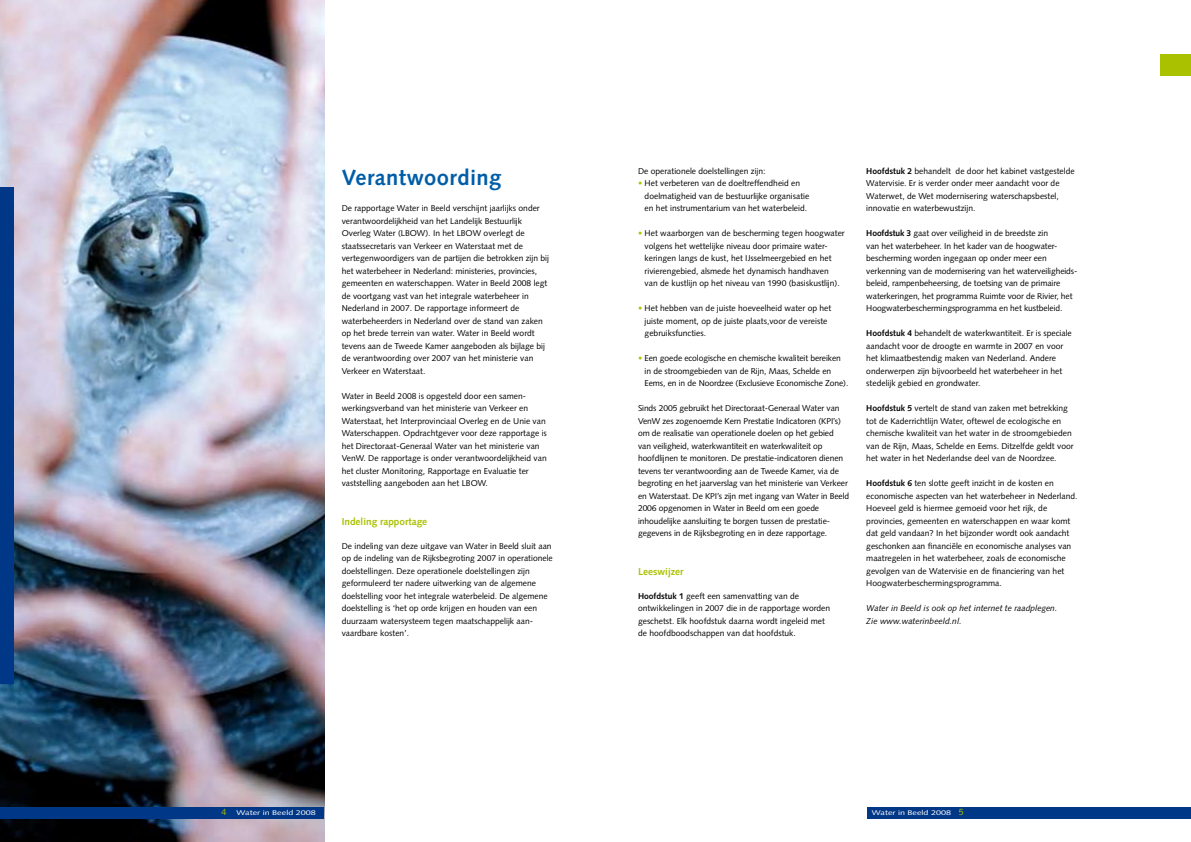
<style>
.page{position:relative;width:1191px;height:842px;background:#fff}
.page>*{position:absolute;margin:0;border:0;box-sizing:border-box;transform-origin:0 0}
.t1{font:700 22px "Syntax";letter-spacing:.02em;color:#005da8}
.t2{font:700 10px "Syntax";color:#aac100}
.t3{font:8.5px/12.5px "Syntax";color:#000}
.t4{font:italic 8.5px/12.5px "Syntax";color:#000}
.t5{font:6.8px "Syntax";color:#fff;scale:1.32 1}
.s1{color:#b1c200}
.s2{font-weight:700}
</style>
<div class="page">
<img style="left:0;top:0;width:324px;height:842px">
<div style="left:1160px;top:54px;width:31px;height:22px;background:#aac100"></div>
<div style="left:0;top:187px;width:14px;height:496px;background:#003787"></div>
<div style="left:866px;top:807px;width:325px;height:11px;background:#003787"></div>
<div style="left:0;top:807px;width:324px;height:11px;background:#003787"></div>
<h1 class="t1" style="left:342px;top:165px;width:161px">Verantwoording</h1>
<p class="t3" style="left:342px;top:202px;width:209px">De rapportage Water in Beeld verschijnt jaarlijks onder verantwoordelijkheid van het Landelijk Bestuurlijk Overleg Water (LBOW). In het LBOW overlegt de staatssecretaris van Verkeer en Waterstaat met de vertegenwoordigers van de partijen die betrokken zijn bij het waterbeheer in Nederland: ministeries, provincies, gemeenten en waterschappen. Water in Beeld 2008 legt de voortgang vast van het integrale waterbeheer in Nederland in 2007. De rapportage informeert de waterbeheerders in Nederland over de stand van zaken op het brede terrein van water. Water in Beeld wordt tevens aan de Tweede Kamer aangeboden als bijlage bij de verantwoording over 2007 van het ministerie van Verkeer en Waterstaat.</p>
<p class="t3" style="left:342px;top:389px;width:207px">Water in Beeld 2008 is opgesteld door een samen&shy;werkingsverband van het ministerie van Verkeer en Waterstaat, het Interprovinciaal Overleg en de Unie van Waterschappen. Opdrachtgever voor deze rapportage is het Directoraat-Generaal Water van het ministerie van VenW. De rapportage is onder verantwoordelijkheid van het cluster Monitoring, Rapportage en Evaluatie ter vaststelling aangeboden aan het LBOW.</p>
<p class="t2" style="left:342px;top:516px;width:87px">Indeling rapportage</p>
<p class="t3" style="left:342px;top:539px;width:213px">De indeling van deze uitgave van Water in Beeld sluit aan op de indeling van de Rijksbegroting 2007 in operationele doelstellingen. Deze operationele doelstellingen zijn geformuleerd ter nadere uitwerking van de algemene doelstelling voor het integrale waterbeleid. De algemene doelstelling is ‘het op orde krijgen en houden van een duurzaam watersysteem tegen maatschappelijk aan&shy;vaardbare kosten’.</p>
<p class="t3" style="left:638px;top:164px;width:129px">De operationele doelstellingen zijn:</p>
<p class="t3" style="left:644px;top:177px;width:166px;text-indent:-7px"><span class="s1">•</span> Het verbeteren van de doeltreffendheid en doelmatigheid van de bestuurlijke organisatie en het instrumentarium van het waterbeleid.</p>
<p class="t3" style="left:644px;top:227px;width:202px;text-indent:-7px"><span class="s1">•</span> Het waarborgen van de bescherming tegen hoogwater volgens het wettelijke niveau door primaire water&shy;keringen langs de kust, het IJsselmeergebied en het rivierengebied, alsmede het dynamisch handhaven<br>van de kustlijn op het niveau van 1990 (basiskustlijn).</p>
<p class="t3" style="left:644px;top:302px;width:188px;text-indent:-7px"><span class="s1">•</span> Het hebben van de juiste hoeveelheid water op het juiste moment, op de juiste plaats,voor de vereiste gebruiksfuncties.</p>
<p class="t3" style="left:644px;top:352px;width:205px;text-indent:-7px"><span class="s1">•</span> Een goede ecologische en chemische kwaliteit bereiken in de stroomgebieden van de Rijn, Maas, Schelde en<br>Eems, en in de Noordzee (Exclusieve Economische Zone).</p>
<p class="t3" style="left:638px;top:402px;width:213px">Sinds 2005 gebruikt het Directoraat-Generaal Water van VenW zes zogenoemde Kern Prestatie Indicatoren (KPI’s) om de realisatie van operationele doelen op het gebied<br>van veiligheid, waterkwantiteit en waterkwaliteit op hoofdlijnen te monitoren. De prestatie-indicatoren dienen tevens ter verantwoording aan de Tweede Kamer, via de begroting en het jaarverslag van het ministerie van Verkeer en Waterstaat. De KPI’s zijn met ingang van Water in Beeld 2006 opgenomen in Water in Beeld om een goede inhoudelijke aansluiting te borgen tussen de prestatie&shy;gegevens in de Rijksbegroting en in deze rapportage.</p>
<p class="t2" style="left:638px;top:566px;width:47px">Leeswijzer</p>
<p class="t3" style="left:638px;top:589px;width:194px"><span class="s2">Hoofdstuk 1</span> geeft een samenvatting van de ontwikkelingen in 2007 die in de rapportage worden geschetst. Elk hoofdstuk daarna wordt ingeleid met de hoofdboodschappen van dat hoofdstuk.</p>
<p class="t3" style="left:866px;top:164px;width:210px"><span class="s2">Hoofdstuk 2</span> behandelt de door het kabinet vastgestelde Watervisie. Er is verder onder meer aandacht voor de Waterwet, de Wet modernisering waterschapsbestel, innovatie en waterbewustzijn.</p>
<p class="t3" style="left:866px;top:227px;width:213px"><span class="s2">Hoofdstuk 3</span> gaat over veiligheid in de breedste zin<br>van het waterbeheer. In het kader van de hoogwater&shy;bescherming worden ingegaan op onder meer een verkenning van de modernisering van het waterveiligheids&shy;beleid, rampenbeheersing, de toetsing van de primaire waterkeringen, het programma Ruimte voor de Rivier, het Hoogwaterbeschermingsprogramma en het kustbeleid.</p>
<p class="t3" style="left:866px;top:327px;width:207px"><span class="s2">Hoofdstuk 4</span> behandelt de waterkwantiteit. Er is speciale aandacht voor de droogte en warmte in 2007 en voor het klimaatbestendig maken van Nederland. Andere onderwerpen zijn bijvoorbeeld het waterbeheer in het stedelijk gebied en grondwater.</p>
<p class="t3" style="left:866px;top:402px;width:209px"><span class="s2">Hoofdstuk 5</span> vertelt de stand van zaken met betrekking tot de Kaderrichtlijn Water, oftewel de ecologische en chemische kwaliteit van het water in de stroomgebieden van de Rijn, Maas, Schelde en Eems. Ditzelfde geldt voor het water in het Nederlandse deel van de Noordzee.</p>
<p class="t3" style="left:866px;top:477px;width:213px"><span class="s2">Hoofdstuk 6</span> ten slotte geeft inzicht in de kosten en economische aspecten van het waterbeheer in Nederland.<br>Hoeveel geld is hiermee gemoeid voor het rijk, de provincies, gemeenten en waterschappen en waar komt dat geld vandaan? In het bijzonder wordt ook aandacht geschonken aan financiële en economische analyses van maatregelen in het waterbeheer, zoals de economische gevolgen van de Watervisie en de financiering van het Hoogwaterbeschermingsprogramma.</p>
<p class="t4" style="left:866px;top:602px;width:192px">Water in Beeld is ook op het internet te raadplegen.<br>Zie www.waterinbeeld.nl.</p>
<p class="t5" style="left:237px;top:809px;width:61px">Water in Beeld 2008</p>
<p class="t5" style="left:872px;top:809px;width:61px">Water in Beeld 2008</p>
</div>
